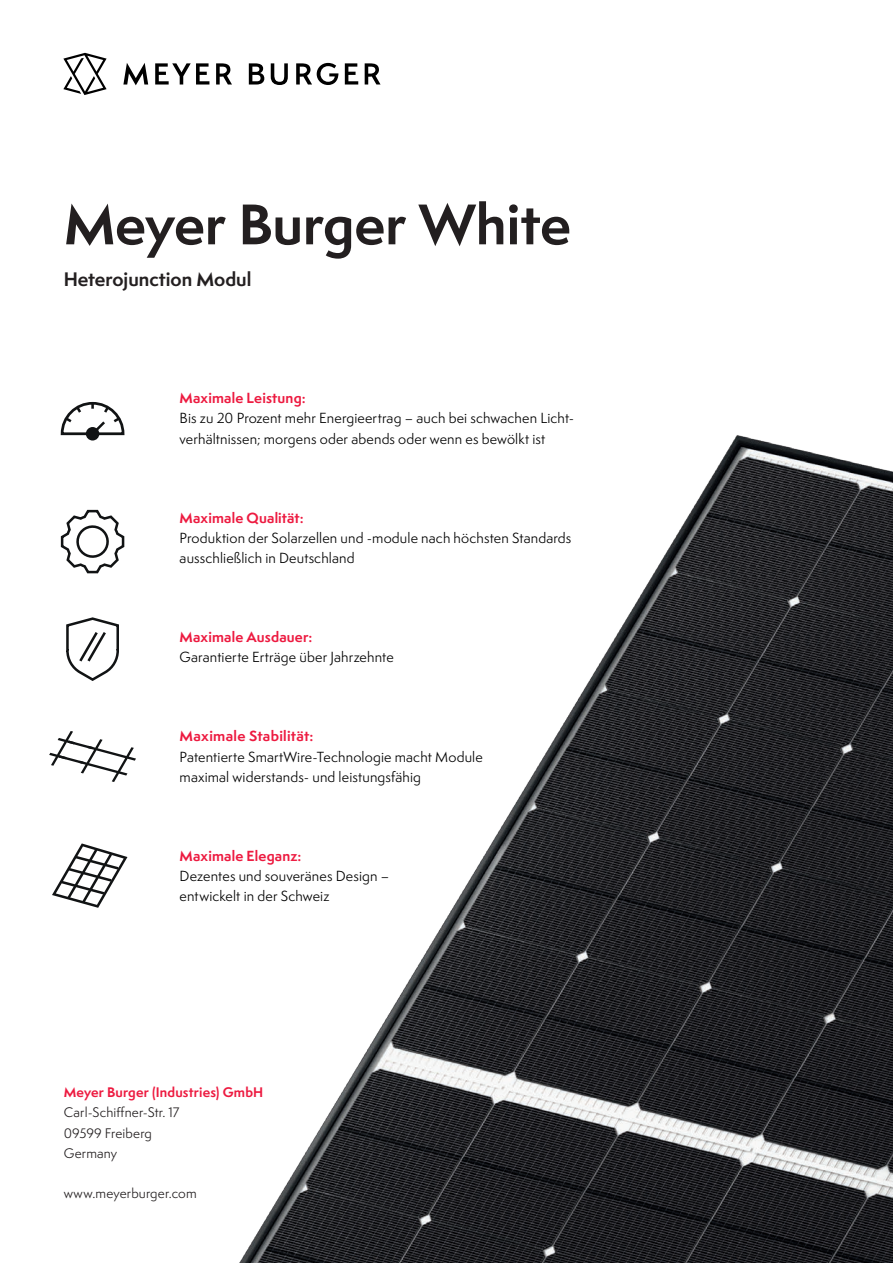
<style>
.page{position:relative;width:893px;height:1263px;background:#fff}
.page>*{position:absolute;margin:0;border:0;box-sizing:border-box;transform-origin:0 0}
.t1{font:700 52.5px "Semplicita Pro";color:#231f20}
.t2{font:700 18px "Semplicita Pro";color:#231f20}
.t3{font:13.5px/20.2px "Semplicita Pro";letter-spacing:.01em;color:#000001}
.t4{font:700 13.5px "Semplicita Pro";letter-spacing:.015em;color:#ed1a40}
.t5{font:12.75px/20.2px "Semplicita Pro";letter-spacing:.015em;color:#231f20}
.t6{font:700 12.75px "Semplicita Pro";letter-spacing:.015em;color:#ed1a40}
</style>
<div class="page">
<img style="left:239px;top:435px;width:654px;height:828px">
<svg style="left:63px;top:53px;width:44px;height:42px"></svg>
<svg style="left:365px;top:63px;width:16px;height:22px"></svg>
<svg style="left:249px;top:63px;width:15px;height:22px"></svg>
<svg style="left:123px;top:63px;width:25px;height:22px"></svg>
<svg style="left:216px;top:63px;width:16px;height:22px"></svg>
<svg style="left:296px;top:63px;width:42px;height:22px"></svg>
<svg style="left:271px;top:63px;width:17px;height:22px"></svg>
<svg style="left:345px;top:63px;width:13px;height:22px"></svg>
<svg style="left:155px;top:63px;width:54px;height:22px"></svg>
<div style="left:86px;top:427px;width:13px;height:13px;background:#111314;border-radius:50%"></div>
<svg style="left:60px;top:401px;width:65px;height:36px"></svg>
<svg style="left:66px;top:617px;width:53px;height:64px"></svg>
<svg style="left:60px;top:509px;width:65px;height:65px"></svg>
<svg style="left:52px;top:843px;width:75px;height:65px"></svg>
<svg style="left:49px;top:731px;width:87px;height:51px"></svg>
<h1 class="t1" style="left:64px;top:185px;width:509px">Meyer Burger White</h1>
<h2 class="t2" style="left:64px;top:265px;width:189px">Heterojunction Modul</h2>
<p class="t4" style="left:180px;top:388px;width:128px">Maximale Leistung:</p>
<p class="t3" style="left:180px;top:408px;width:394px">Bis zu 20 Prozent mehr Energieertrag – auch bei schwachen Licht&shy;verhältnissen; morgens oder abends oder wenn es bewölkt ist</p>
<p class="t4" style="left:180px;top:507px;width:126px">Maximale Qualität:</p>
<p class="t3" style="left:180px;top:527px;width:393px">Produktion der Solarzellen und -module nach höchsten Standards ausschließlich in Deutschland</p>
<p class="t4" style="left:180px;top:627px;width:134px">Maximale Ausdauer:</p>
<p class="t3" style="left:180px;top:647px;width:216px">Garantierte Erträge über Jahrzehnte</p>
<p class="t4" style="left:180px;top:726px;width:135px">Maximale Stabilität:</p>
<p class="t3" style="left:180px;top:746px;width:305px">Patentierte SmartWire-Technologie macht Module maximal widerstands- und leistungsfähig</p>
<p class="t4" style="left:180px;top:845px;width:123px">Maximale Eleganz:</p>
<p class="t3" style="left:180px;top:866px;width:211px">Dezentes und souveränes Design – entwickelt in der Schweiz</p>
<p class="t6" style="left:64px;top:1083px;width:201px">Meyer Burger (Industries) GmbH</p>
<p class="t5" style="left:64px;top:1102px;width:117px">Carl-Schiffner-Str. 17<br>09599 Freiberg<br>Germany</p>
<p class="t5" style="left:64px;top:1183px;width:134px">www.meyerburger.com</p>
</div>
